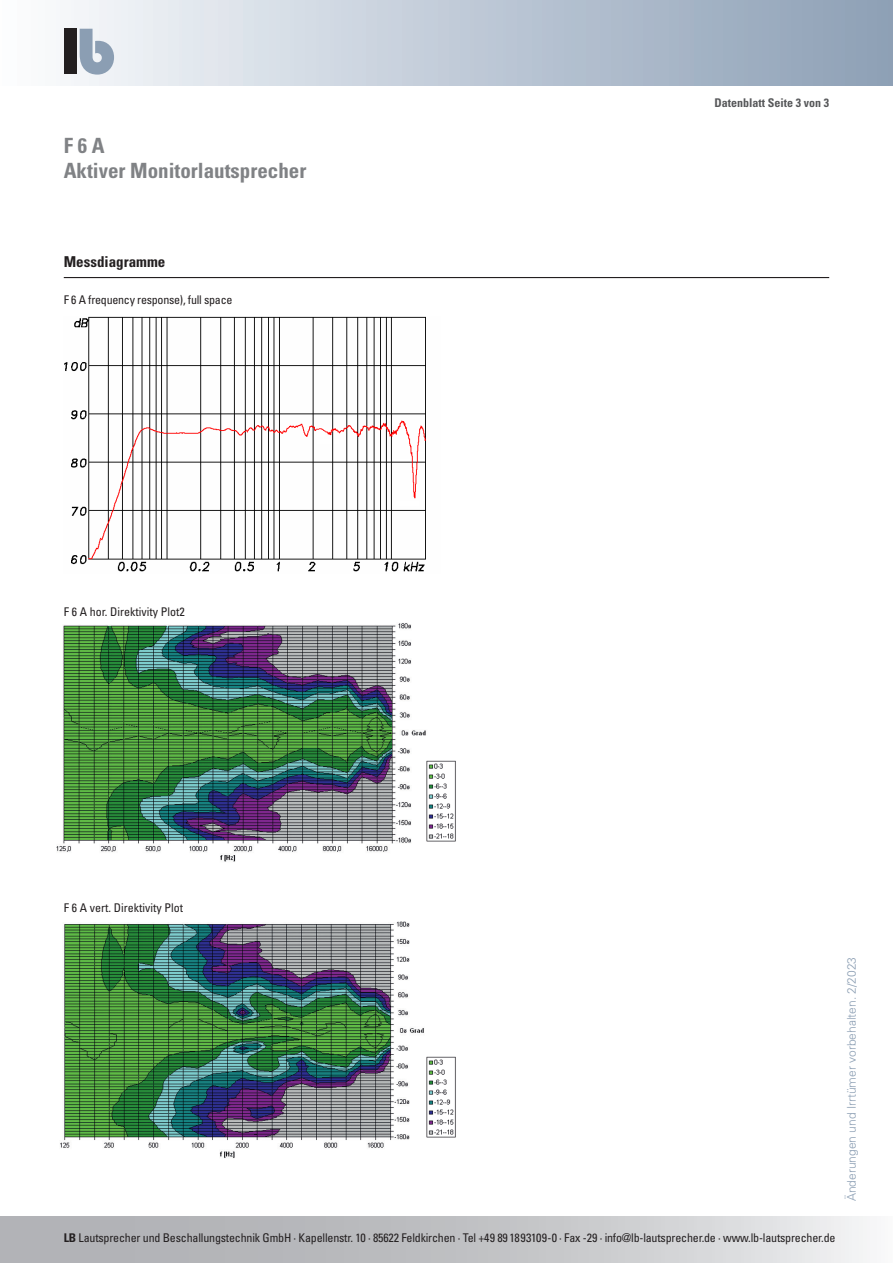
<style>
.page{position:relative;width:893px;height:1263px;background:#fff}
.page>*{position:absolute;margin:0;border:0;box-sizing:border-box;transform-origin:0 0}
.t1{font:700 condensed 21px "Univers";color:#808285}
.t2{font:700 condensed 15px "Univers";color:#231f20}
.t3{font:condensed 12px "Univers";letter-spacing:-.01em;color:#231f20}
.Stand{font:300 12px "Univers";color:#8b9eb3}
.t4{font:700 condensed 12px "Univers";color:#57585a}
.s1{font-weight:700}
</style>
<div class="page">
<div style="left:0;top:0;width:893px;height:85px;background:linear-gradient(to right,#fbfcfe,#8b9eb5)"></div>
<div style="left:64px;top:29px;width:13px;height:45px;background:#231f20"></div>
<svg style="left:80px;top:29px;width:34px;height:46px"></svg>
<svg style="left:0;top:1216px;width:867px;height:47px;background:#c4c5c8"></svg>
<hr style="left:64px;top:277px;width:765px;height:1px;background:#231f20">
<img style="left:64px;top:316px;width:362px;height:256px">
<img style="left:56px;top:623px;width:370px;height:239px">
<img style="left:422px;top:757px;width:34px;height:89px">
<img style="left:60px;top:921px;width:364px;height:237px">
<img style="left:422px;top:1053px;width:34px;height:90px">
<p class="t1" style="left:64px;top:132px;width:42px">F 6 A</p>
<p class="t1" style="left:64px;top:158px;width:244px">Aktiver Monitorlautsprecher</p>
<p class="t2" style="left:64px;top:253px;width:103px">Messdiagramme</p>
<p class="t3" style="left:64px;top:292px;width:170px">F 6 A frequency response), full space</p>
<p class="t4" style="left:714px;top:96px;width:116px">Datenblatt Seite 3 von 3</p>
<p class="t3" style="left:64px;top:604px;width:123px">F 6 A hor. Direktivity Plot2</p>
<p class="t3" style="left:64px;top:900px;width:121px">F 6 A vert. Direktivity Plot</p>
<p class="Stand" style="left:844px;top:1201px;width:246px;rotate:-90deg">Änderungen und Irrtümer vorbehalten. 2/2023</p>
<p class="t3" style="left:64px;top:1230px;width:773px"><span class="s1">LB</span> Lautsprecher und Beschallungstechnik GmbH · Kapellenstr. 10 · 85622 Feldkirchen · Tel +49 89 1893109-0 · Fax -29 · info@lb-lautsprecher.de · www.lb-lautsprecher.de</p>
<p class="t3" style="left:64px;top:1230px;width:768px">lb Lautsprecher und Beschal ungstechnik GmbH · Steinerstr. 15 K 1369 München · Tel +49 89 1893109-0 · Fax -29 · info@lb-lautsprecher.de · www.lb-lautsprecher.de</p>
</div>
